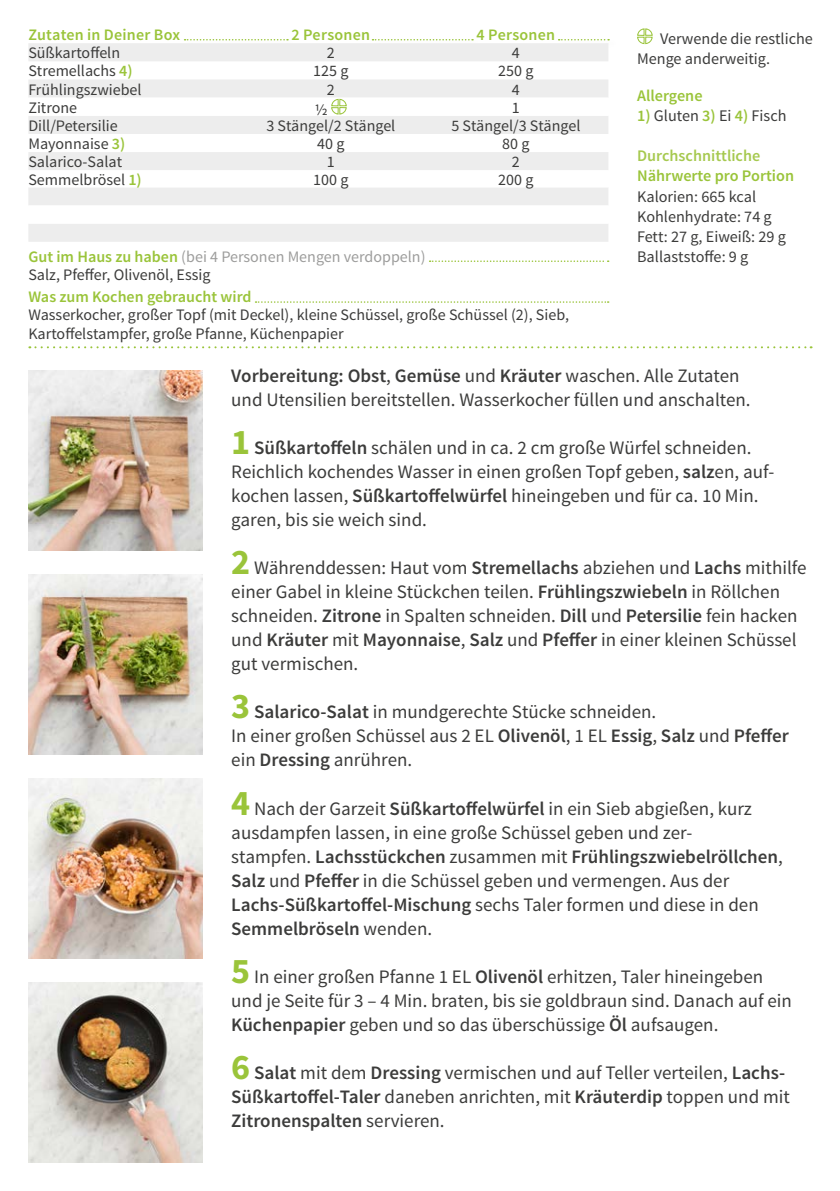
<style>
.page{position:relative;width:840px;height:1191px;background:#fff}
.page>*{position:absolute;margin:0;border:0;box-sizing:border-box;transform-origin:0 0}
.FRONT___BACK_Running{font:19px/24px "Source Sans Pro";color:#3c3c3b}
.BACK_Text_next_to_ta{font:16.2px/20.2px "Source Sans Pro";color:#3c3c3b}
.BACK_Text_next_to_ta-2{font:600 16.2px/20.2px "Source Sans Pro";color:#9ac43a}
.BACK_Table_Content_L{font:16px "Source Sans Pro";color:#3c3c3b}
.BACK_Table_Content_C{font:16px "Source Sans Pro";color:#3c3c3b}
.BACK_Table_Content_C-2{font:16px "Source Sans Pro";color:#9d9d9c}
.BACK_Table_Header_CE{font:600 16px "Source Sans Pro";letter-spacing:.015em;color:#9ac43a}
.BACK_Table_Content_L-2{font:600 16px "Source Sans Pro";color:#9ac43a}
.s1{font-weight:600;color:#9ac43a}
.s2{color:#a6c94f}
.s3{font-weight:600}
.s4{font-weight:700;font-size:36px;color:#9ac43a}
</style>
<div class="page">
<div style="left:555px;top:37px;width:63px;height:14px;background:#000;opacity:.2"></div>
<svg style="left:558px;top:39px;width:50px;height:1px"></svg>
<div style="left:182px;top:37px;width:115px;height:14px;background:#000;opacity:.2"></div>
<svg style="left:184px;top:39px;width:104px;height:1px"></svg>
<div style="left:369px;top:37px;width:113px;height:14px;background:#000;opacity:.2"></div>
<svg style="left:372px;top:39px;width:101px;height:1px"></svg>
<img style="left:28px;top:982px;width:175px;height:180px">
<img style="left:28px;top:778px;width:175px;height:180px">
<img style="left:28px;top:574px;width:175px;height:180px">
<img style="left:28px;top:370px;width:175px;height:180px">
<svg style="left:29px;top:346px;width:782px;height:2px"></svg>
<svg style="left:637px;top:28px;width:16px;height:17px"></svg>
<svg style="left:28px;top:43px;width:580px;height:54px;fill:#ededed"></svg>
<svg style="left:28px;top:116px;width:580px;height:126px;fill:#ededed"></svg>
<svg style="left:331px;top:98px;width:16px;height:17px"></svg>
<svg style="left:429px;top:260px;width:179px;height:2px"></svg>
<svg style="left:255px;top:301px;width:353px;height:2px"></svg>
<p class="BACK_Table_Header_CE" style="left:28px;top:25px;width:153px">Zutaten in Deiner Box</p>
<p class="BACK_Table_Header_CE" style="left:291px;top:25px;width:80px">2 Personen</p>
<p class="BACK_Table_Header_CE" style="left:476px;top:25px;width:80px">4 Personen</p>
<p class="BACK_Table_Content_L" style="left:28px;top:43px;width:93px">Süßkartoffeln</p>
<p class="BACK_Table_Content_C" style="left:327px;top:43px;width:9px">2</p>
<p class="BACK_Table_Content_C" style="left:511px;top:43px;width:9px">4</p>
<p class="BACK_Table_Content_L" style="left:28px;top:61px;width:106px">Stremellachs <span class="s1">4)</span></p>
<p class="BACK_Table_Content_C" style="left:313px;top:61px;width:37px">125 g</p>
<p class="BACK_Table_Content_C" style="left:498px;top:61px;width:37px">250 g</p>
<p class="BACK_Table_Content_L" style="left:28px;top:79px;width:115px">Frühlingszwiebel</p>
<p class="BACK_Table_Content_C" style="left:327px;top:79px;width:9px">2</p>
<p class="BACK_Table_Content_C" style="left:511px;top:79px;width:9px">4</p>
<p class="BACK_Table_Content_L" style="left:28px;top:97px;width:50px">Zitrone</p>
<p class="BACK_Table_Content_C" style="left:315px;top:99px;width:14px">½</p>
<p class="BACK_Table_Content_C" style="left:511px;top:97px;width:9px">1</p>
<p class="BACK_Table_Content_L" style="left:28px;top:116px;width:91px">Dill/Petersilie</p>
<p class="BACK_Table_Content_C" style="left:266px;top:116px;width:130px">3 Stängel/2 Stängel</p>
<p class="BACK_Table_Content_C" style="left:451px;top:116px;width:130px">5 Stängel/3 Stängel</p>
<p class="BACK_Table_Content_L" style="left:28px;top:134px;width:98px">Mayonnaise <span class="s1">3)</span></p>
<p class="BACK_Table_Content_C" style="left:317px;top:134px;width:29px">40 g</p>
<p class="BACK_Table_Content_C" style="left:502px;top:134px;width:29px">80 g</p>
<p class="BACK_Table_Content_L" style="left:28px;top:152px;width:95px">Salarico-Salat</p>
<p class="BACK_Table_Content_C" style="left:327px;top:152px;width:9px">1</p>
<p class="BACK_Table_Content_C" style="left:511px;top:152px;width:9px">2</p>
<p class="BACK_Table_Content_L" style="left:28px;top:169px;width:115px">Semmelbrösel <span class="s1">1)</span></p>
<p class="BACK_Table_Content_C" style="left:313px;top:169px;width:37px">100 g</p>
<p class="BACK_Table_Content_C" style="left:498px;top:169px;width:37px">200 g</p>
<p class="BACK_Table_Content_C-2" style="left:28px;top:246px;width:398px"><span class="s1">Gut im Haus zu haben</span> (bei 4 Personen Mengen verdoppeln)</p>
<p class="BACK_Table_Content_C" style="left:28px;top:264px;width:183px">Salz, Pfeffer, Olivenöl, Essig</p>
<p class="BACK_Table_Content_L-2" style="left:28px;top:287px;width:224px">Was zum Kochen gebraucht wird</p>
<p class="BACK_Table_Content_L" style="left:28px;top:305px;width:542px">Wasserkocher, großer Topf (mit Deckel), kleine Schüssel, große Schüssel (2), Sieb,</p>
<p class="BACK_Table_Content_L" style="left:28px;top:323px;width:316px">Kartoffelstampfer, große Pfanne, Küchenpapier</p>
<p class="BACK_Text_next_to_ta" style="left:636px;top:29px;width:177px;text-indent:23px">Verwende die restliche<br>Menge anderweitig.</p>
<p class="BACK_Text_next_to_ta-2" style="left:636px;top:85px;width:67px">Allergene</p>
<p class="BACK_Text_next_to_ta" style="left:636px;top:106px;width:151px"><span class="s1">1)</span> Gluten <span class="s1">3)</span> Ei <span class="s1">4)</span> Fisch</p>
<p class="BACK_Text_next_to_ta-2" style="left:636px;top:146px;width:158px"><span class="s2">Durchschnittliche<br></span>Nährwerte pro Portion</p>
<p class="BACK_Text_next_to_ta" style="left:636px;top:186px;width:120px">Kalorien: 665 kcal</p>
<p class="BACK_Text_next_to_ta" style="left:636px;top:207px;width:150px">Kohlenhydrate: 74 g<br>Fett: 27 g, Eiweiß: 29 g</p>
<p class="BACK_Text_next_to_ta" style="left:636px;top:247px;width:113px">Ballaststoffe: 9 g</p>
<p class="FRONT___BACK_Running" style="left:231px;top:364px;width:520px"><span class="s3">Vorbereitung: Obst</span>, <span class="s3">Gemüse</span> und <span class="s3">Kräuter</span> waschen. Alle Zutaten und Utensilien bereitstellen. Wasserkocher füllen und anschalten.</p>
<p class="FRONT___BACK_Running" style="left:231px;top:436px;width:544px"><span class="s4">1</span> <span class="s3">Süßkartoffeln</span> schälen und in ca. 2 cm große Würfel schneiden.<br>Reichlich kochendes Wasser in einen großen Topf geben, <span class="s3">salz</span>en, auf&shy;kochen lassen, <span class="s3">Süßkartoffelwürfel</span> hineingeben und für ca. 10 Min. garen, bis sie weich sind.</p>
<p class="FRONT___BACK_Running" style="left:231px;top:556px;width:576px"><span class="s4">2</span> Währenddessen: Haut vom <span class="s3">Stremellachs</span> abziehen und <span class="s3">Lachs</span> mithilfe einer Gabel in kleine Stückchen teilen. <span class="s3">Frühlingszwiebeln</span> in Röllchen schneiden. <span class="s3">Zitrone</span> in Spalten schneiden. <span class="s3">Dill</span> und <span class="s3">Petersilie</span> fein hacken und <span class="s3">Kräuter</span> mit <span class="s3">Mayonnaise</span>, <span class="s3">Salz</span> und <span class="s3">Pfeffer</span> in einer kleinen Schüssel gut vermischen.</p>
<p class="FRONT___BACK_Running" style="left:231px;top:700px;width:558px"><span class="s4">3</span> <span class="s3">Salarico-Salat</span> in mundgerechte Stücke schneiden.<br>In einer großen Schüssel aus 2 EL <span class="s3">Olivenöl</span>, 1 EL <span class="s3">Essig</span>, <span class="s3">Salz</span> und <span class="s3">Pfeffer </span>ein <span class="s3">Dressing</span> anrühren.</p>
<p class="FRONT___BACK_Running" style="left:231px;top:796px;width:553px"><span class="s4">4</span> Nach der Garzeit <span class="s3">Süßkartoffelwürfel</span> in ein Sieb abgießen, kurz ausdampfen lassen, in eine große Schüssel geben und zer-<br>stampfen. <span class="s3">Lachsstückchen</span> zusammen mit <span class="s3">Frühlingszwiebelröllchen</span>, <span class="s3">Salz</span> und <span class="s3">Pfeffer</span> in die Schüssel geben und vermengen. Aus der <span class="s3">Lachs-Süßkartoffel-Mischung</span> sechs Taler formen und diese in den <span class="s3">Semmelbröseln</span> wenden.</p>
<p class="FRONT___BACK_Running" style="left:231px;top:964px;width:562px"><span class="s4">5</span> In einer großen Pfanne 1 EL <span class="s3">Olivenöl</span> erhitzen, Taler hineingeben und je Seite für 3 – 4 Min. braten, bis sie goldbraun sind. Danach auf ein<br><span class="s3">Küchenpapier</span> geben und so das überschüssige <span class="s3">Öl</span> aufsaugen.</p>
<p class="FRONT___BACK_Running" style="left:231px;top:1060px;width:560px"><span class="s4">6</span> <span class="s3">Salat</span> mit dem <span class="s3">Dressing</span> vermischen und auf Teller verteilen, <span class="s3">Lachs-<br>Süßkartoffel-Taler</span> daneben anrichten, mit <span class="s3">Kräuterdip</span> toppen und mit<br><span class="s3">Zitronenspalten</span> servieren.</p>
</div>
